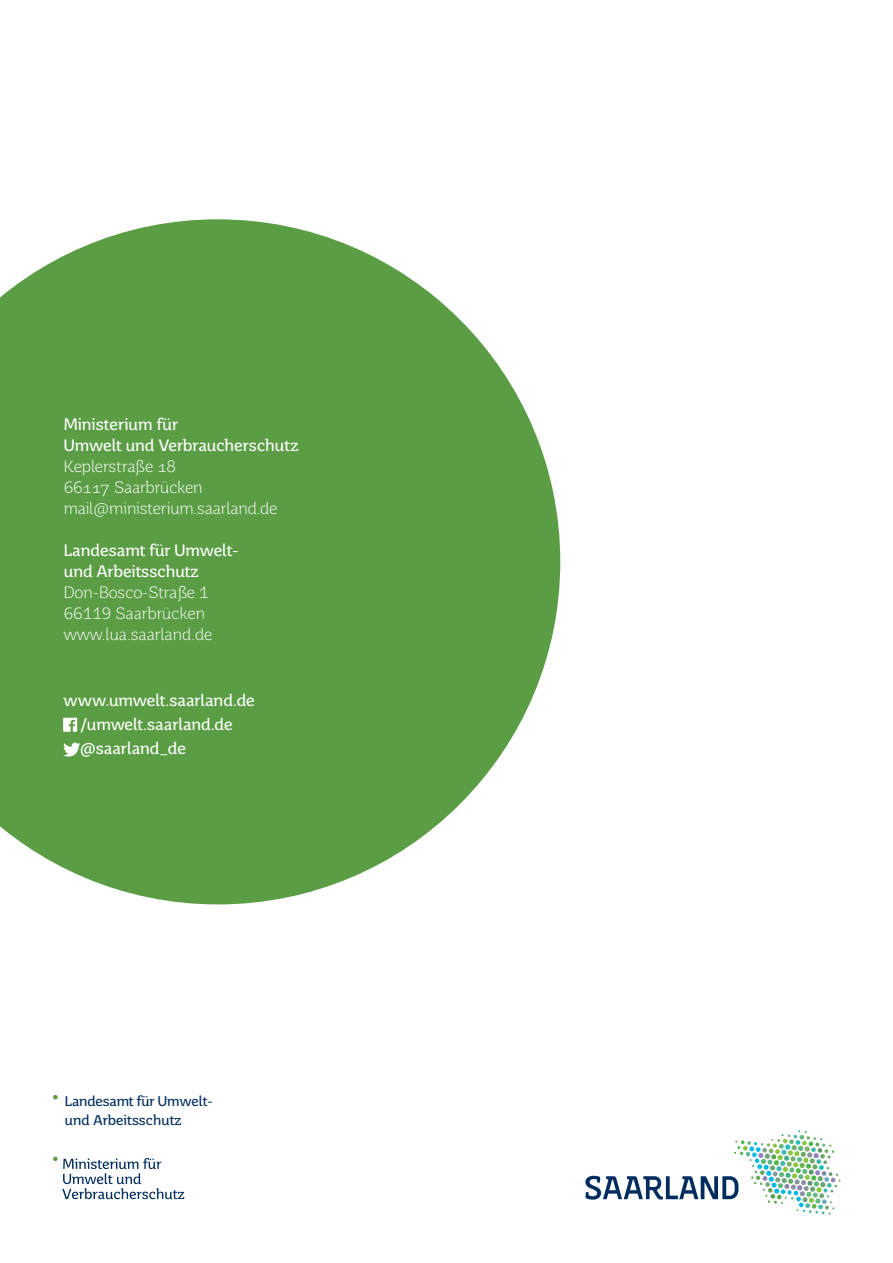
<style>
.page{position:relative;width:893px;height:1263px;background:#fff}
.page>*{position:absolute;margin:0;border:0;box-sizing:border-box;transform-origin:0 0}
.Saar_Herausgeber-Inf{font:300 16.5px/21px "Saar Pro";color:#fff}
.Saar_Herausgeber-Inf-2{font:16.5px "Saar Pro";color:#fff}
.Saar_Url_Social_Medi{font:16.5px "Saar Pro";color:#fff}
.t1{font:14.1px/18.1px "Saar Pro";letter-spacing:.005em;color:#002d5e}
</style>
<div class="page">
<svg style="left:53px;top:1156px;width:131px;height:43px"></svg>
<svg style="left:53px;top:1095px;width:5px;height:4px"></svg>
<svg style="left:585px;top:1130px;width:255px;height:84px"></svg>
<svg style="left:0;top:219px;width:560px;height:685px;fill:#5a9d44"></svg>
<svg style="left:63px;top:718px;width:14px;height:14px"></svg>
<svg style="left:63px;top:742px;width:17px;height:14px"></svg>
<p class="Saar_Herausgeber-Inf-2" style="left:64px;top:414px;width:116px">Ministerium für</p>
<p class="Saar_Herausgeber-Inf-2" style="left:64px;top:435px;width:236px">Umwelt und Verbraucherschutz</p>
<p class="Saar_Herausgeber-Inf" style="left:64px;top:455px;width:114px">Keplerstraße 18</p>
<p class="Saar_Herausgeber-Inf" style="left:64px;top:476px;width:215px">66117 Saarbrücken mail@ministerium.saarland.de</p>
<p class="Saar_Herausgeber-Inf-2" style="left:64px;top:540px;width:176px">Landesamt für Umwelt-</p>
<p class="Saar_Herausgeber-Inf-2" style="left:64px;top:561px;width:136px">und Arbeitsschutz</p>
<p class="Saar_Herausgeber-Inf" style="left:64px;top:581px;width:146px">Don-Bosco-Straße 1</p>
<p class="Saar_Herausgeber-Inf" style="left:64px;top:602px;width:143px">66119 Saarbrücken</p>
<p class="Saar_Herausgeber-Inf" style="left:64px;top:623px;width:150px">www.lua.saarland.de</p>
<p class="Saar_Url_Social_Medi" style="left:64px;top:690px;width:193px">www.umwelt.saarland.de</p>
<p class="Saar_Url_Social_Medi" style="left:80px;top:714px;width:154px">/umwelt.saarland.de</p>
<p class="Saar_Url_Social_Medi" style="left:80px;top:738px;width:107px">@saarland_de</p>
<p class="t1" style="left:65px;top:1092px;width:149px">Landesamt für Umwelt&shy;und Arbeitsschutz</p>
</div>
